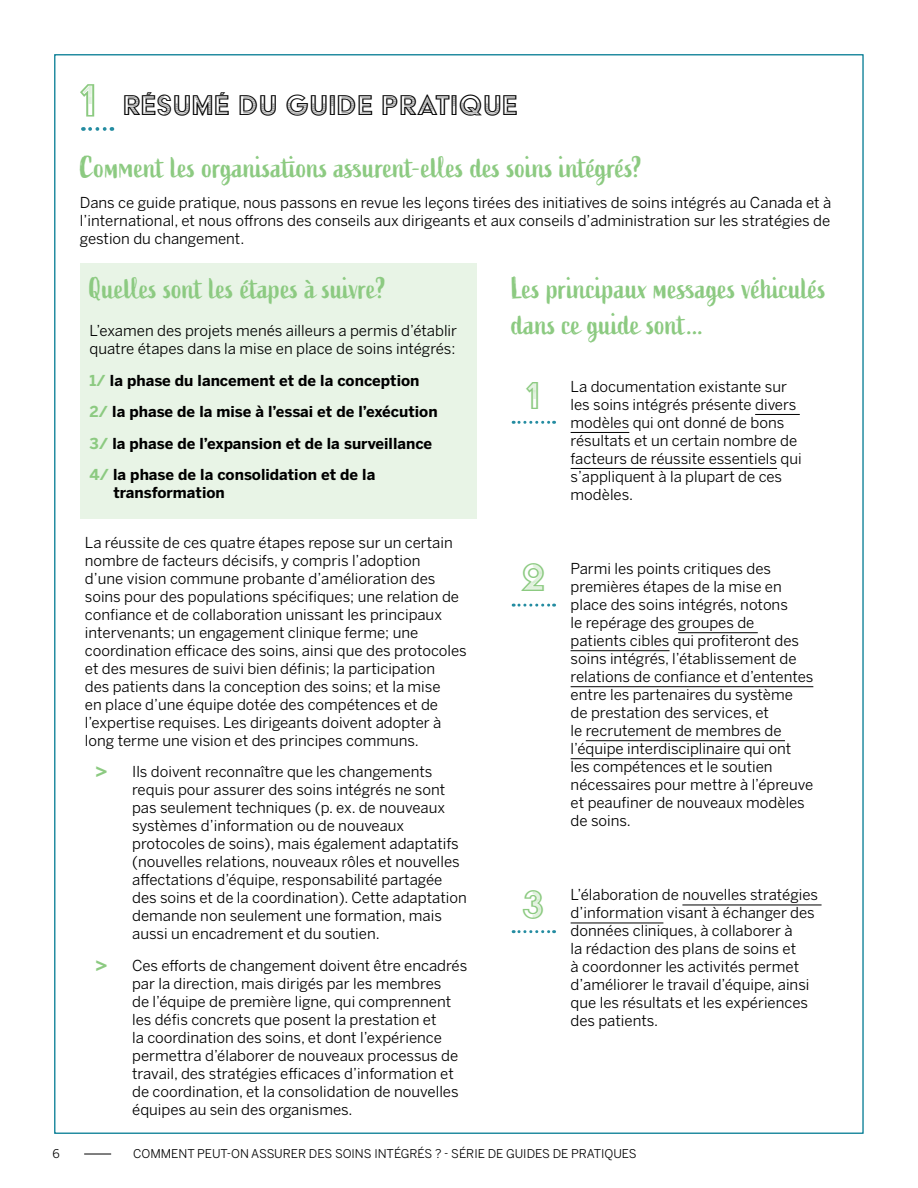
<style>
.page{position:relative;width:918px;height:1188px;background:#fff}
.page>*{position:absolute;margin:0;border:0;box-sizing:border-box;transform-origin:0 0}
.t1{font:45px "Acier BAT Text Gris";color:#8cca81}
.t2{font:33px "Acier BAT Text Gris";color:#000}
.t3{font:30px/36px "Active";color:#8cca81}
.t4{font:700 19.5px "Benton Sans";color:#8cca81}
.t5{font:15px/18px "Benton Sans";color:#000}
.t6{font:700 15px/31.5px "Benton Sans";color:#000}
.t7{font:12px "Benton Sans";color:#000}
.s1{font-size:54px;color:#8cca81}
.s2{color:#8cca81}
</style>
<div class="page">
<div style="left:54px;top:54px;width:810px;height:1080px;background:#fff;border:2px solid #248ca1"></div>
<div style="left:80px;top:264px;width:397px;height:255px;background:#e8f4e6"></div>
<hr style="left:755px;top:414px;width:45px;height:1px;background:#000">
<hr style="left:571px;top:432px;width:58px;height:1px;background:#000">
<hr style="left:571px;top:468px;width:206px;height:1px;background:#000">
<hr style="left:678px;top:632px;width:80px;height:1px;background:#000">
<hr style="left:571px;top:650px;width:99px;height:1px;background:#000">
<hr style="left:571px;top:686px;width:242px;height:1px;background:#000">
<hr style="left:586px;top:740px;width:199px;height:1px;background:#000">
<hr style="left:571px;top:758px;width:169px;height:1px;background:#000">
<hr style="left:682px;top:905px;width:140px;height:1px;background:#000">
<hr style="left:571px;top:923px;width:92px;height:1px;background:#000">
<svg style="left:513px;top:930px;width:42px;height:3px"></svg>
<svg style="left:513px;top:604px;width:42px;height:3px"></svg>
<svg style="left:513px;top:421px;width:42px;height:3px"></svg>
<svg style="left:90px;top:127px;width:22px;height:4px"></svg>
<svg style="left:84px;top:1154px;width:27px;height:1px"></svg>
<h2 class="t2" style="left:80px;top:87px;width:439px"><span class="s1">1</span> RÉSUMÉ DU GUIDE PRATIQUE</h2>
<h3 class="t3" style="left:80px;top:150px;width:564px">Comment les organisations assurent-elles des soins intégrés?</h3>
<p class="t5" style="left:80px;top:194px;width:753px;text-align:justify">Dans ce guide pratique, nous passons en revue les leçons tirées des initiatives de soins intégrés au Canada et à l’international, et nous offrons des conseils aux dirigeants et aux conseils d’administration sur les stratégies de gestion du changement.</p>
<h3 class="t3" style="left:512px;top:271px;width:316px">Les principaux messages véhiculés dans ce guide sont...</h3>
<h3 class="t3" style="left:89px;top:271px;width:299px">Quelles sont les étapes à suivre?</h3>
<p class="t5" style="left:89px;top:322px;width:369px">L’examen des projets menés ailleurs a permis d’établir quatre étapes dans la mise en place de soins intégrés:</p>
<p class="t6" style="left:89px;top:365px;width:350px"><span class="s2">1/</span> la phase du lancement et de la conception <span class="s2">2/</span> la phase de la mise à l’essai et de l’exécution <span class="s2">3/</span> la phase de l’expansion et de la surveillance <span class="s2">4/</span> la phase de la consolidation et de la</p>
<p class="t6" style="left:113px;top:477px;width:113px">transformation</p>
<p class="t5" style="left:571px;top:378px;width:233px">La documentation existante sur les soins intégrés présente divers modèles qui ont donné de bons résultats et un certain nombre de facteurs de réussite essentiels qui s’appliquent à la plupart de ces modèles.</p>
<h1 class="t1" style="left:526px;top:371px;width:16px">1</h1>
<p class="t5" style="left:85px;top:534px;width:383px">La réussite de ces quatre étapes repose sur un certain nombre de facteurs décisifs, y compris l’adoption<br>d’une vision commune probante d’amélioration des soins pour des populations spécifiques; une relation de confiance et de collaboration unissant les principaux intervenants; un engagement clinique ferme; une coordination efficace des soins, ainsi que des protocoles et des mesures de suivi bien définis; la participation<br>des patients dans la conception des soins; et la mise<br>en place d’une équipe dotée des compétences et de l’expertise requises. Les dirigeants doivent adopter à long terme une vision et des principes communs.</p>
<p class="t5" style="left:132px;top:763px;width:336px">Ils doivent reconnaître que les changements requis pour assurer des soins intégrés ne sont pas seulement techniques (p. ex. de nouveaux systèmes d’information ou de nouveaux protocoles de soins), mais également adaptatifs (nouvelles relations, nouveaux rôles et nouvelles affectations d’équipe, responsabilité partagée des soins et de la coordination). Cette adaptation demande non seulement une formation, mais aussi un encadrement et du soutien.</p>
<p class="t5" style="left:132px;top:957px;width:337px">Ces efforts de changement doivent être encadrés par la direction, mais dirigés par les membres<br>de l’équipe de première ligne, qui comprennent les défis concrets que posent la prestation et<br>la coordination des soins, et dont l’expérience permettra d’élaborer de nouveaux processus de travail, des stratégies efficaces d’information et de coordination, et la consolidation de nouvelles équipes au sein des organismes.</p>
<h3 class="t4" style="left:95px;top:758px;width:14px">&gt;</h3>
<h3 class="t4" style="left:95px;top:952px;width:14px">&gt;</h3>
<h1 class="t1" style="left:521px;top:554px;width:26px">2</h1>
<h1 class="t1" style="left:522px;top:881px;width:24px">3</h1>
<p class="t5" style="left:571px;top:560px;width:244px">Parmi les points critiques des premières étapes de la mise en place des soins intégrés, notons<br>le repérage des groupes de patients cibles qui profiteront des soins intégrés, l’établissement de relations de confiance et d’ententes entre les partenaires du système de prestation des services, et<br>le recrutement de membres de l’équipe interdisciplinaire qui ont les compétences et le soutien nécessaires pour mettre à l’épreuve et peaufiner de nouveaux modèles de soins.</p>
<p class="t5" style="left:571px;top:886px;width:249px">L’élaboration de nouvelles stratégies d’information visant à échanger des données cliniques, à collaborer à<br>la rédaction des plans de soins et<br>à coordonner les activités permet d’améliorer le travail d’équipe, ainsi que les résultats et les expériences des patients.</p>
<p class="t7" style="left:52px;top:1147px;width:9px">6</p>
<p class="t7" style="left:133px;top:1147px;width:505px">COMMENT PEUT-ON ASSURER DES SOINS INTÉGRÉS ? - SÉRIE DE GUIDES DE PRATIQUES</p>
</div>
